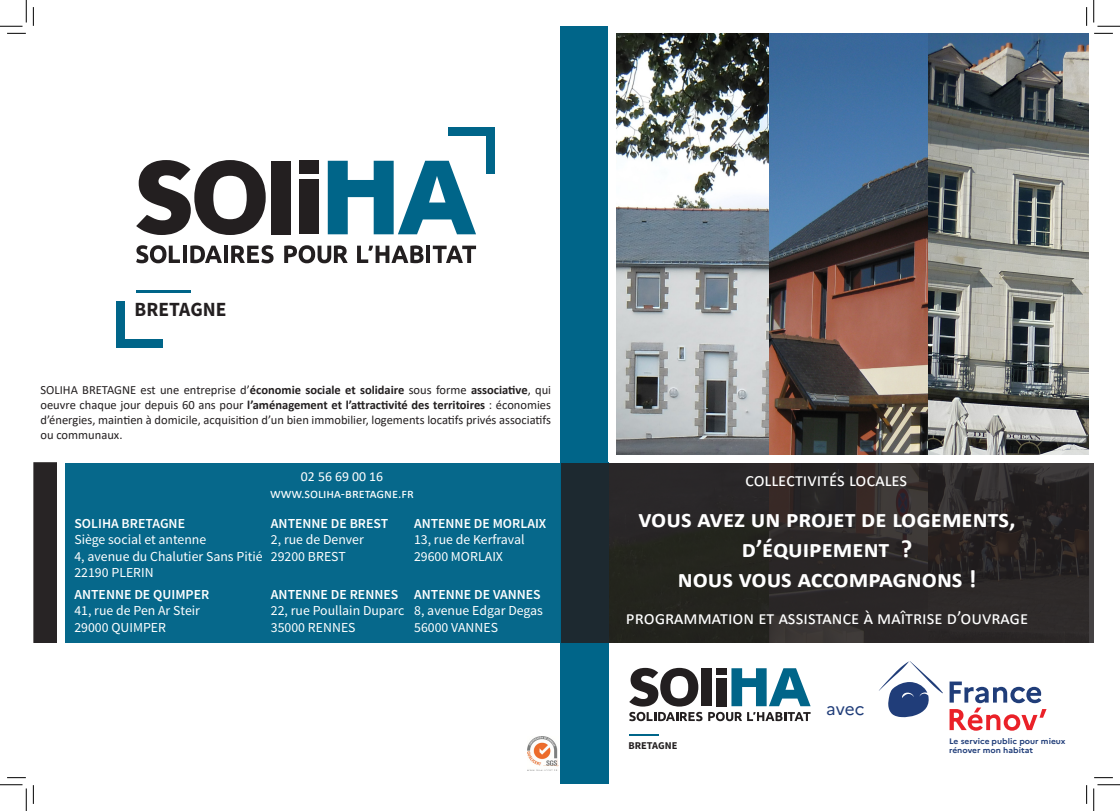
<style>
.page{position:relative;width:1120px;height:811px;background:#fff}
.page>*{position:absolute;margin:0;border:0;box-sizing:border-box;transform-origin:0 0}
.t1{font:700 25px "Calibri";color:#fff}
.t2{font:700 20.12px "Source Sans Pro";color:#231f20}
.t3{font:18.75px "Calibri";color:#fff}
.t4{font:17.12px "Marianne";color:#203d79}
.t5{font:13.75px "Source Sans Pro";color:#fff}
.t6{font:600 13.75px "Source Sans Pro";color:#fff}
.t7{font:13.75px "Calibri";color:#fff}
.t8{font:12.5px/15px "Calibri";color:#231f20;text-align:justify}
.t9{font:700 10.38px "Source Sans Pro";color:#231f20}
.t10{font:700 7.88px/9.5px "Marianne";color:#203d79;scale:1.06 1}
.s1{font-weight:700}
</style>
<div class="page">
<img style="left:609px;top:33px;width:478px;height:610px">
<img style="left:527px;top:736px;width:31px;height:34px">
<div style="left:116px;top:301px;width:9px;height:46px;background:#006589"></div>
<div style="left:116px;top:338px;width:46px;height:9px;background:#006589"></div>
<div style="left:485px;top:127px;width:9px;height:46px;background:#006589"></div>
<div style="left:448px;top:127px;width:46px;height:9px;background:#006589"></div>
<div style="left:560px;top:27px;width:48px;height:757px;background:#006589"></div>
<svg style="left:561px;top:463px;width:531px;height:179px;background:#292727"></svg>
<div style="left:608px;top:26px;width:7px;height:436px;background:#fff"></div>
<div style="left:609px;top:455px;width:484px;height:7px;background:#fff"></div>
<div style="left:34px;top:463px;width:23px;height:179px;background:#231f20"></div>
<div style="left:33px;top:462px;width:25px;height:181px;border:1px solid #231f20"></div>
<div style="left:58px;top:463px;width:502px;height:179px;background:#006589"></div>
<div style="left:57px;top:462px;width:7px;height:181px;background:#fff"></div>
<svg style="left:629px;top:735px;width:29px;height:1px"></svg>
<svg style="left:731px;top:668px;width:79px;height:38px"></svg>
<svg style="left:629px;top:668px;width:69px;height:38px"></svg>
<div style="left:701px;top:668px;width:10px;height:38px;background:#231f20"></div>
<div style="left:716px;top:678px;width:10px;height:28px;background:#231f20"></div>
<div style="left:716px;top:668px;width:10px;height:7px;background:#231f20"></div>
<svg style="left:629px;top:712px;width:73px;height:9px"></svg>
<svg style="left:708px;top:712px;width:102px;height:9px"></svg>
<svg style="left:949px;top:681px;width:97px;height:49px"></svg>
<svg style="left:879px;top:661px;width:63px;height:56px"></svg>
<hr style="left:136px;top:290px;width:55px;height:2px;background:#006589">
<svg style="left:327px;top:161px;width:149px;height:73px"></svg>
<svg style="left:136px;top:160px;width:129px;height:75px"></svg>
<div style="left:271px;top:161px;width:19px;height:73px;background:#231f20"></div>
<div style="left:299px;top:179px;width:20px;height:55px;background:#231f20"></div>
<div style="left:299px;top:161px;width:20px;height:13px;background:#231f20"></div>
<svg style="left:136px;top:245px;width:44px;height:18px"></svg>
<svg style="left:183px;top:246px;width:3px;height:17px"></svg>
<svg style="left:190px;top:245px;width:32px;height:18px"></svg>
<hr style="left:224px;top:246px;width:4px;height:17px;background:#231f20">
<svg style="left:231px;top:245px;width:42px;height:18px"></svg>
<svg style="left:284px;top:245px;width:63px;height:18px"></svg>
<hr style="left:426px;top:246px;width:4px;height:17px;background:#231f20">
<svg style="left:432px;top:246px;width:44px;height:17px"></svg>
<svg style="left:357px;top:245px;width:66px;height:18px"></svg>
<svg style="left:7px;top:33px;width:19px;height:1px"></svg>
<svg style="left:1094px;top:33px;width:18px;height:1px"></svg>
<svg style="left:7px;top:777px;width:19px;height:1px"></svg>
<svg style="left:1094px;top:777px;width:18px;height:1px"></svg>
<svg style="left:33px;top:7px;width:1px;height:19px"></svg>
<svg style="left:33px;top:785px;width:1px;height:19px"></svg>
<svg style="left:0;top:0;width:27px;height:27px"></svg>
<svg style="left:0;top:784px;width:27px;height:27px"></svg>
<svg style="left:1093px;top:0;width:26px;height:27px"></svg>
<svg style="left:1093px;top:784px;width:26px;height:27px"></svg>
<p class="t2" style="left:135px;top:297px;width:93px">BRETAGNE</p>
<p class="t8" style="left:40px;top:381px;width:512px">SOLIHA BRETAGNE est une entreprise d’<span class="s1">économie sociale et solidaire</span> sous forme <span class="s1">associative</span>, qui oeuvre chaque jour depuis 60 ans pour <span class="s1">l’aménagement et l’attractivité des territoires</span> : économies d’énergies, maintien à domicile, acquisition d’un bien immobilier, logements locatifs privés associatifs ou communaux.</p>
<p class="t7" style="left:301px;top:467px;width:84px">02 56 69 00 16</p>
<p class="t7" style="left:270px;top:484px;width:145px">www.soliha-bretagne.fr</p>
<p class="t6" style="left:74px;top:515px;width:112px">SOLIHA BRETAGNE</p>
<p class="t5" style="left:74px;top:531px;width:133px">Siège social et antenne</p>
<p class="t5" style="left:74px;top:548px;width:190px">4, avenue du Chalutier Sans Pitié</p>
<p class="t5" style="left:74px;top:564px;width:81px">22190 PLERIN</p>
<p class="t6" style="left:74px;top:586px;width:136px">ANTENNE DE QUIMPER</p>
<p class="t5" style="left:74px;top:602px;width:127px">41, rue de Pen Ar Steir</p>
<p class="t5" style="left:74px;top:619px;width:93px">29000 QUIMPER</p>
<p class="t6" style="left:271px;top:515px;width:119px">ANTENNE DE BREST</p>
<p class="t5" style="left:271px;top:531px;width:94px">2, rue de Denver</p>
<p class="t5" style="left:271px;top:548px;width:76px">29200 BREST</p>
<p class="t6" style="left:271px;top:586px;width:129px">ANTENNE DE RENNES</p>
<p class="t5" style="left:271px;top:602px;width:135px">22, rue Poullain Duparc</p>
<p class="t5" style="left:271px;top:619px;width:86px">35000 RENNES</p>
<p class="t6" style="left:414px;top:515px;width:134px">ANTENNE DE MORLAIX</p>
<p class="t5" style="left:414px;top:531px;width:112px">13, rue de Kerfraval</p>
<p class="t5" style="left:414px;top:548px;width:90px">29600 MORLAIX</p>
<p class="t6" style="left:414px;top:586px;width:128px">ANTENNE DE VANNES</p>
<p class="t5" style="left:414px;top:602px;width:130px">8, avenue Edgar Degas</p>
<p class="t5" style="left:414px;top:619px;width:85px">56000 VANNES</p>
<p class="t3" style="left:744px;top:466px;width:164px">collectivités locales</p>
<p class="t1" style="left:638px;top:501px;width:378px">vous avez un projet de logements,</p>
<p class="t1" style="left:741px;top:531px;width:172px">d’équipement ?</p>
<p class="t1" style="left:677px;top:561px;width:300px">nous vous accompagnons !</p>
<p class="t3" style="left:625px;top:605px;width:404px">programmation et assistance à maîtrise d’ouvrage</p>
<h3 class="t4" style="left:825px;top:695px;width:40px">avec</h3>
<p class="t9" style="left:628px;top:738px;width:50px">BRETAGNE</p>
<p class="t10" style="left:948px;top:735px;width:111px">Le service public pour mieux rénover mon habitat</p>
</div>
